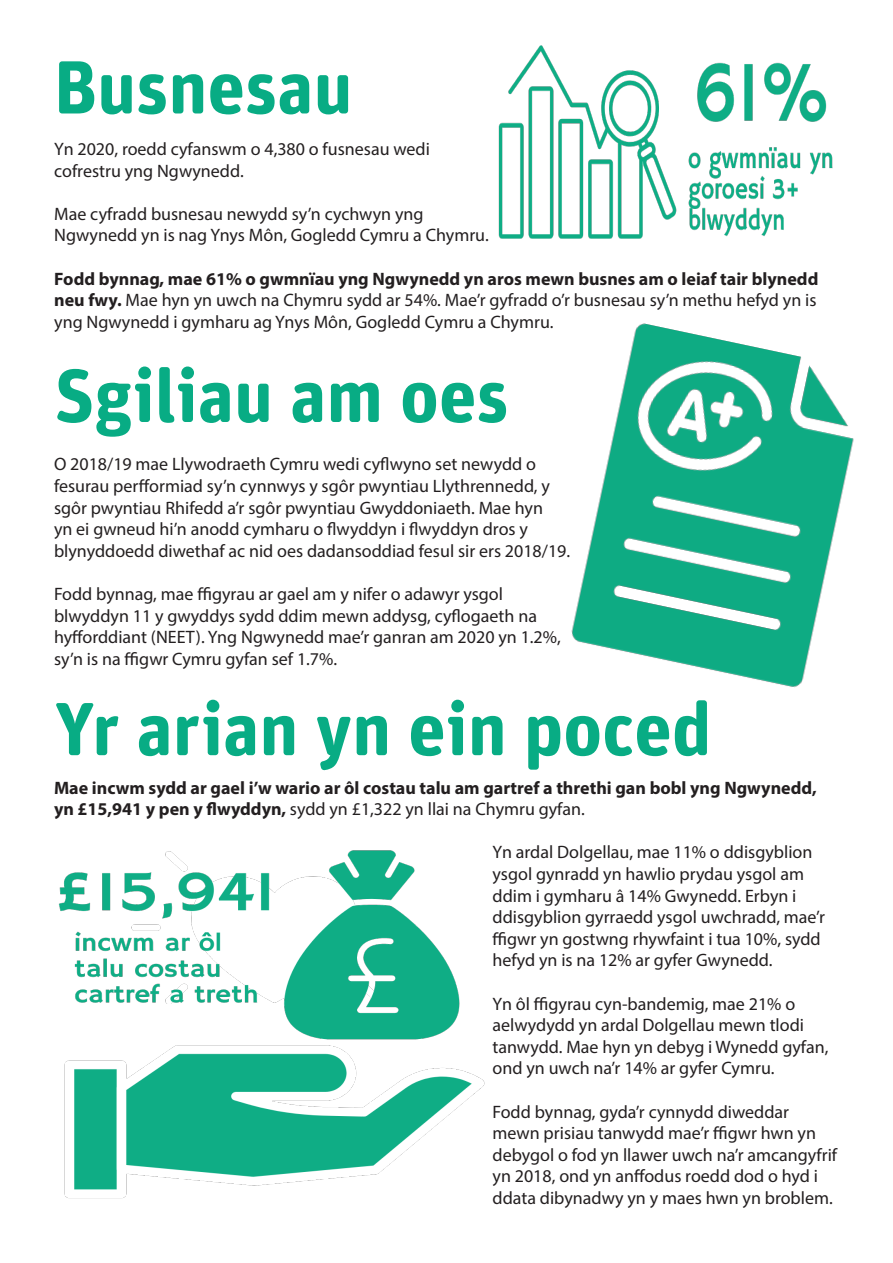
<style>
.page{position:relative;width:893px;height:1263px;background:#fff}
.page>*{position:absolute;margin:0;border:0;box-sizing:border-box;transform-origin:0 0}
.t1{font:700 75px "Unit Rounded Pro";color:#08ac84}
.t2{font:18px/21.6px "Myriad Pro";color:#231f20}
.t3{font:700 18px/21.6px "Myriad Pro";color:#231f20}
.s1{font-weight:700}
.s2{font-weight:400}
</style>
<div class="page">
<img style="left:498px;top:45px;width:335px;height:194px">
<img style="left:58px;top:850px;width:427px;height:349px">
<img style="left:571px;top:323px;width:283px;height:365px">
<p class="t1" style="left:54px;top:34px;width:300px">Busnesau</p>
<p class="t2" style="left:54px;top:138px;width:377px">Yn 2020, roedd cyfanswm o 4,380 o fusnesau wedi cofrestru yng Ngwynedd.</p>
<p class="t2" style="left:54px;top:203px;width:436px">Mae cyfradd busnesau newydd sy’n cychwyn yng<br>Ngwynedd yn is nag Ynys Môn, Gogledd Cymru a Chymru.</p>
<p class="t2" style="left:54px;top:267px;width:766px;text-align:justify"><span class="s1">Fodd bynnag, mae 61% o gwmnïau yng Ngwynedd yn aros mewn busnes am o leiaf tair blynedd neu fwy.</span> Mae hyn yn uwch na Chymru sydd ar 54%. Mae’r gyfradd o’r busnesau sy’n methu hefyd yn is yng Ngwynedd i gymharu ag Ynys Môn, Gogledd Cymru a Chymru.</p>
<p class="t1" style="left:54px;top:342px;width:456px">Sgiliau am oes</p>
<p class="t2" style="left:54px;top:453px;width:518px">O 2018/19 mae Llywodraeth Cymru wedi cyflwyno set newydd o fesurau perfformiad sy’n cynnwys y sgôr pwyntiau Llythrennedd, y sgôr pwyntiau Rhifedd a’r sgôr pwyntiau Gwyddoniaeth. Mae hyn<br>yn ei gwneud hi’n anodd cymharu o flwyddyn i flwyddyn dros y blynyddoedd diwethaf ac nid oes dadansoddiad fesul sir ers 2018/19.</p>
<p class="t2" style="left:54px;top:583px;width:508px">Fodd bynnag, mae ffigyrau ar gael am y nifer o adawyr ysgol blwyddyn 11 y gwyddys sydd ddim mewn addysg, cyflogaeth na hyfforddiant (NEET). Yng Ngwynedd mae’r ganran am 2020 yn 1.2%, sy’n is na ffigwr Cymru gyfan sef 1.7%.</p>
<p class="t1" style="left:54px;top:675px;width:659px">Yr arian yn ein poced</p>
<p class="t3" style="left:54px;top:776px;width:764px">Mae incwm sydd ar gael i’w wario ar ôl costau talu am gartref a threthi gan bobl yng Ngwynedd, yn £15,941 y pen y flwyddyn, <span class="s2">sydd yn £1,322 yn llai na Chymru gyfan.</span></p>
<p class="t2" style="left:493px;top:841px;width:334px">Yn ardal Dolgellau, mae 11% o ddisgyblion ysgol gynradd yn hawlio prydau ysgol am ddim i gymharu â 14% Gwynedd. Erbyn i ddisgyblion gyrraedd ysgol uwchradd, mae’r ffigwr yn gostwng rhywfaint i tua 10%, sydd hefyd yn is na 12% ar gyfer Gwynedd.</p>
<p class="t2" style="left:493px;top:992px;width:338px">Yn ôl ffigyrau cyn-bandemig, mae 21% o aelwydydd yn ardal Dolgellau mewn tlodi tanwydd. Mae hyn yn debyg i Wynedd gyfan, ond yn uwch na’r 14% ar gyfer Cymru.</p>
<p class="t2" style="left:493px;top:1100px;width:346px">Fodd bynnag, gyda’r cynnydd diweddar mewn prisiau tanwydd mae’r ffigwr hwn yn debygol o fod yn llawer uwch na’r amcangyfrif yn 2018, ond yn anffodus roedd dod o hyd i ddata dibynadwy yn y maes hwn yn broblem.</p>
</div>
